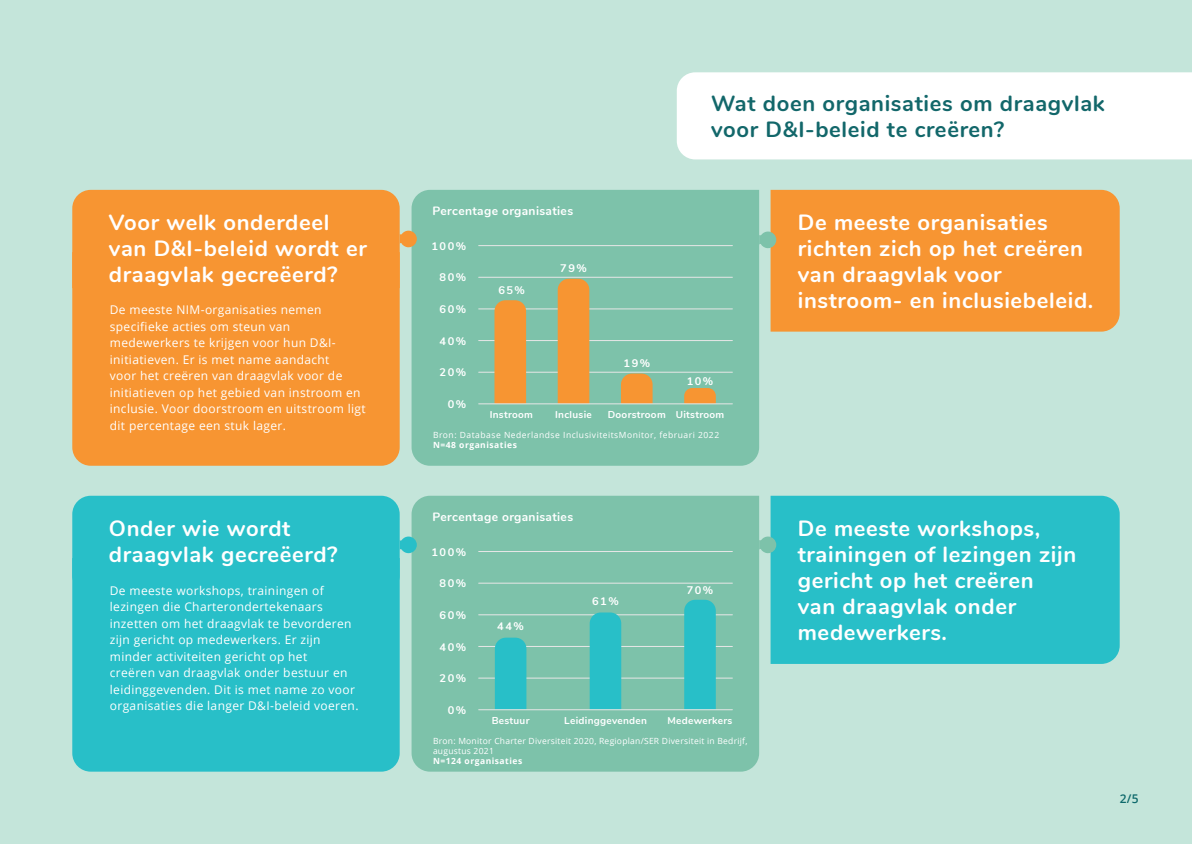
<style>
.page{position:relative;width:1192px;height:844px;background:#fff}
.page>*{position:absolute;margin:0;border:0;box-sizing:border-box;transform-origin:0 0}
.t1{font:700 22px/26px "Nunito";letter-spacing:.03em;color:#fff}
.t2{font:700 22px/26px "Nunito";letter-spacing:.03em;color:#12676a}
.t3{font:12px/16.5px "Open Sans";letter-spacing:.03em;color:#fff}
.t4{font:700 12px "Nunito";letter-spacing:.03em;color:#fff}
.t5{font:600 12px "Open Sans";color:#0e696b}
.t6{font:700 11px "Nunito";letter-spacing:.14em;color:#fff}
.t7{font:700 10px "Nunito";letter-spacing:.03em;color:#fff}
.t8{font:8.5px/10.2px "Open Sans";letter-spacing:.03em;color:#fff}
.t9{font:8.5px "Open Sans";letter-spacing:.06em;color:#fff}
.t10{font:700 8.5px "Open Sans";letter-spacing:.06em;color:#fff}
</style>
<div class="page">
<div style="left:0;top:0;width:1192px;height:843px;background:#c4e5da"></div>
<div style="left:72px;top:495px;width:328px;height:99px;background:#28bfc8;border-radius:18px"></div>
<div style="left:412px;top:495px;width:347px;height:276px;background:#7dc2aa"></div>
<hr style="left:479px;top:677px;width:253px;height:1px;background:#e7e7e7">
<hr style="left:479px;top:645px;width:253px;height:1px;background:#e7e7e7">
<hr style="left:479px;top:614px;width:253px;height:1px;background:#e7e7e7">
<hr style="left:479px;top:582px;width:253px;height:1px;background:#e7e7e7">
<div style="left:495px;top:637px;width:31px;height:72px;background:#28bfc8"></div>
<div style="left:590px;top:612px;width:31px;height:97px;background:#28bfc8"></div>
<svg style="left:684px;top:599px;width:32px;height:110px;background:#2abfc6"></svg>
<hr style="left:479px;top:551px;width:253px;height:1px;background:#e7e7e7">
<hr style="left:479px;top:709px;width:253px;height:1px;background:#e7e7e7">
<div style="left:72px;top:558px;width:328px;height:213px;background:#28bfc8"></div>
<svg style="left:400px;top:536px;width:17px;height:17px"></svg>
<div style="left:412px;top:190px;width:347px;height:275px;background:#7dc2aa"></div>
<hr style="left:479px;top:371px;width:253px;height:1px;background:#e7e7e7">
<hr style="left:479px;top:340px;width:253px;height:1px;background:#e7e7e7">
<hr style="left:479px;top:308px;width:253px;height:1px;background:#e7e7e7">
<hr style="left:479px;top:277px;width:253px;height:1px;background:#e7e7e7">
<hr style="left:479px;top:245px;width:253px;height:1px;background:#e7e7e7">
<div style="left:494px;top:300px;width:32px;height:103px;background:#f79532"></div>
<div style="left:558px;top:279px;width:31px;height:124px;background:#f79532"></div>
<svg style="left:621px;top:373px;width:32px;height:30px"></svg>
<svg style="left:684px;top:388px;width:32px;height:15px"></svg>
<hr style="left:479px;top:403px;width:253px;height:1px;background:#e7e7e7">
<div style="left:72px;top:288px;width:328px;height:177px;background:#f79532"></div>
<div style="left:771px;top:190px;width:349px;height:141px;background:#f79532"></div>
<div style="left:677px;top:72px;width:515px;height:87px;background:#fff"></div>
<div style="left:771px;top:495px;width:349px;height:168px;background:#28bfc8"></div>
<svg style="left:759px;top:536px;width:17px;height:17px"></svg>
<svg style="left:759px;top:231px;width:17px;height:17px"></svg>
<div style="left:72px;top:190px;width:345px;height:98px;background:#f79532"></div>
<h1 class="t2" style="left:711px;top:89px;width:395px">Wat doen organisaties om draagvlak voor D&amp;I-beleid te creëren?</h1>
<p class="t4" style="left:433px;top:202px;width:142px">Percentage organisaties</p>
<h1 class="t1" style="left:109px;top:208px;width:259px">Voor welk onderdeel van D&amp;I-beleid wordt er draagvlak gecreëerd?</h1>
<h1 class="t1" style="left:798px;top:208px;width:297px">De meeste organisaties richten zich op het creëren van draagvlak voor instroom- en inclusiebeleid.</h1>
<p class="t3" style="left:110px;top:301px;width:257px">De meeste NIM-organisaties nemen specifieke acties om steun van medewerkers te krijgen voor hun D&amp;I&shy;initiatieven. Er is met name aandacht<br>voor het creëren van draagvlak voor de initiatieven op het gebied van instroom en inclusie. Voor doorstroom en uitstroom ligt dit percentage een stuk lager.</p>
<p class="t6" style="left:431px;top:238px;width:36px">100%</p>
<p class="t6" style="left:560px;top:259px;width:28px">79%</p>
<p class="t6" style="left:440px;top:269px;width:28px">80%</p>
<p class="t6" style="left:498px;top:282px;width:28px">65%</p>
<p class="t6" style="left:440px;top:301px;width:28px">60%</p>
<p class="t6" style="left:440px;top:332px;width:28px">40%</p>
<p class="t6" style="left:624px;top:355px;width:28px">19%</p>
<p class="t6" style="left:440px;top:364px;width:28px">20%</p>
<p class="t6" style="left:687px;top:372px;width:28px">10%</p>
<p class="t6" style="left:448px;top:396px;width:20px">0%</p>
<p class="t7" style="left:490px;top:407px;width:45px">Instroom</p>
<p class="t7" style="left:555px;top:407px;width:38px">Inclusie</p>
<p class="t7" style="left:608px;top:407px;width:118px">Doorstroom Uitstroom</p>
<p class="t9" style="left:433px;top:428px;width:288px">Bron: Database Nederlandse InclusiviteitsMonitor, februari 2022</p>
<p class="t10" style="left:433px;top:438px;width:85px">N=48 organisaties</p>
<h1 class="t1" style="left:109px;top:514px;width:230px">Onder wie wordt draagvlak gecreëerd?</h1>
<p class="t3" style="left:110px;top:581px;width:250px">De meeste workshops, trainingen of lezingen die Charterondertekenaars inzetten om het draagvlak te bevorderen zijn gericht op medewerkers. Er zijn minder activiteiten gericht op het<br>creëren van draagvlak onder bestuur en leidinggevenden. Dit is met name zo voor organisaties die langer D&amp;I-beleid voeren.</p>
<p class="t4" style="left:433px;top:507px;width:142px">Percentage organisaties</p>
<p class="t6" style="left:431px;top:543px;width:36px">100%</p>
<p class="t6" style="left:440px;top:575px;width:28px">80%</p>
<p class="t6" style="left:440px;top:607px;width:28px">60%</p>
<p class="t6" style="left:440px;top:638px;width:28px">40%</p>
<p class="t6" style="left:440px;top:670px;width:28px">20%</p>
<p class="t6" style="left:448px;top:701px;width:20px">0%</p>
<p class="t6" style="left:497px;top:618px;width:28px">44%</p>
<p class="t6" style="left:592px;top:593px;width:28px">61%</p>
<p class="t6" style="left:687px;top:581px;width:28px">70%</p>
<p class="t7" style="left:492px;top:713px;width:39px">Bestuur</p>
<p class="t7" style="left:564px;top:713px;width:84px">Leidinggevenden</p>
<p class="t7" style="left:668px;top:713px;width:66px">Medewerkers</p>
<p class="t8" style="left:433px;top:735px;width:316px">Bron: Monitor Charter Diversiteit 2020, Regioplan/SER Diversiteit in Bedrijf, augustus 2021</p>
<p class="t10" style="left:433px;top:754px;width:91px">N=124 organisaties</p>
<h1 class="t1" style="left:798px;top:514px;width:280px">De meeste workshops, trainingen of lezingen zijn gericht op het creëren van draagvlak onder medewerkers.</h1>
<p class="t5" style="left:1120px;top:790px;width:21px">2/5</p>
</div>
